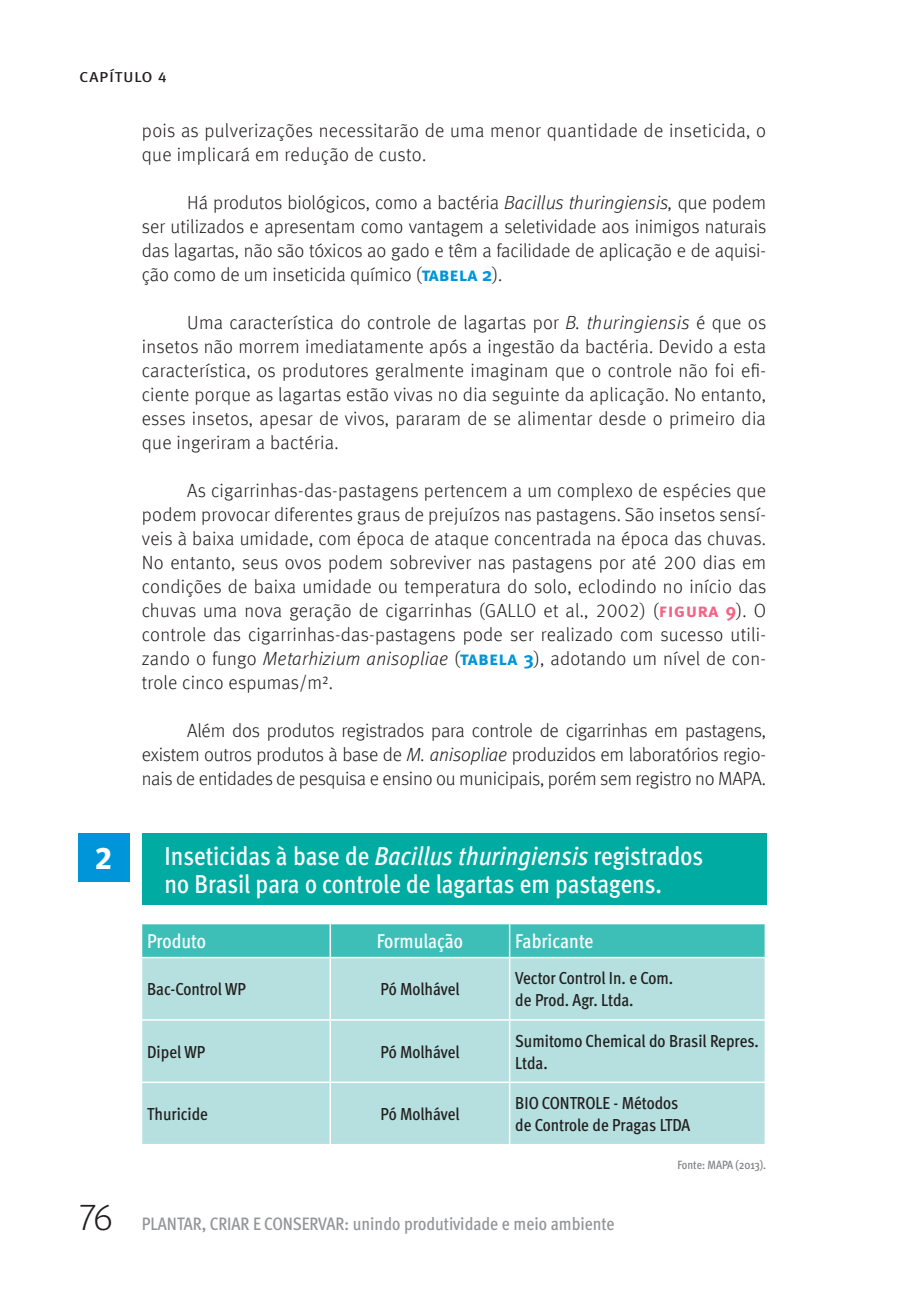
<style>
.page{position:relative;width:908px;height:1304px;background:#fff}
.page>*{position:absolute;margin:0;border:0;box-sizing:border-box;transform-origin:0 0}
.t1{font:300 36px "Meta Headline";color:#231f20}
.t2{font:700 30px "Meta Headline";color:#fff}
.t3{font:500 condensed 26px/28px "Meta Pro";letter-spacing:-.005em;color:#fff}
.t4{font:500 condensed 20px "Meta Pro";color:#fff}
.t5{font:300 19px/24px "Meta Offc";letter-spacing:.01em;color:#231f20;text-align:justify}
.t6{font:500 condensed 18px "Meta Pro";color:#939598}
.t7{font:500 condensed 17.4px/22px "Meta Pro";letter-spacing:-.005em;color:#231f20}
.t8{font:500 condensed 14.4px "Meta Pro";letter-spacing:.06em;color:#231f20;scale:1.25 1}
.t9{font:500 condensed 12px "Meta Pro";color:#808285}
.s1{font-style:italic}
.s2{font-family:"Meta Pro";font-weight:700;color:#0095d9}
.s3{font-family:"Meta Pro";font-weight:700;color:#f16687}
</style>
<div class="page">
<div style="left:78px;top:833px;width:51px;height:48px;background:#0095d9"></div>
<div style="left:142px;top:833px;width:623px;height:72px;background:#00aca2"></div>
<div style="left:142px;top:924px;width:622px;height:33px;background:#3dbfb8"></div>
<div style="left:142px;top:958px;width:622px;height:186px;background:#b6e0df"></div>
<hr style="left:329px;top:924px;width:2px;height:33px;background:#fff">
<hr style="left:508px;top:924px;width:2px;height:33px;background:#fff">
<hr style="left:329px;top:958px;width:2px;height:61px;background:#fff">
<hr style="left:508px;top:958px;width:2px;height:61px;background:#fff">
<hr style="left:141px;top:1019px;width:189px;height:2px;background:#fff">
<hr style="left:330px;top:1019px;width:179px;height:2px;background:#fff">
<hr style="left:329px;top:1021px;width:2px;height:61px;background:#fff">
<hr style="left:509px;top:1019px;width:256px;height:2px;background:#fff">
<hr style="left:508px;top:1021px;width:2px;height:61px;background:#fff">
<hr style="left:141px;top:1082px;width:189px;height:1px;background:#fff">
<hr style="left:330px;top:1082px;width:179px;height:1px;background:#fff">
<hr style="left:329px;top:1083px;width:2px;height:61px;background:#fff">
<hr style="left:509px;top:1082px;width:256px;height:1px;background:#fff">
<hr style="left:508px;top:1083px;width:2px;height:61px;background:#fff">
<p class="t8" style="left:79px;top:66px;width:71px">CAPÍTULO 4</p>
<p class="t5" style="left:142px;top:119px;width:625px">pois as pulverizações necessitarão de uma menor quantidade de inseticida, o que implicará em redução de custo.</p>
<p class="t5" style="left:142px;top:191px;width:625px;text-indent:45px">Há produtos biológicos, como a bactéria <span class="s1">Bacillus thuringiensis,</span> que podem ser utilizados e apresentam como vantagem a seletividade aos inimigos naturais das lagartas, não são tóxicos ao gado e têm a facilidade de aplicação e de aquisi&shy;ção como de um inseticida químico (<span class="s2">tabela 2</span>).</p>
<p class="t5" style="left:142px;top:311px;width:625px;text-indent:45px">Uma característica do controle de lagartas por <span class="s1">B. thuringiensis</span> é que os insetos não morrem imediatamente após a ingestão da bactéria. Devido a esta característica, os produtores geralmente imaginam que o controle não foi efi&shy;ciente porque as lagartas estão vivas no dia seguinte da aplicação. No entanto, esses insetos, apesar de vivos, pararam de se alimentar desde o primeiro dia que ingeriram a bactéria.</p>
<p class="t5" style="left:142px;top:479px;width:625px;text-indent:45px">As cigarrinhas-das-pastagens pertencem a um complexo de espécies que podem provocar diferentes graus de prejuízos nas pastagens. São insetos sensí&shy;veis à baixa umidade, com época de ataque concentrada na época das chuvas.<br>No entanto, seus ovos podem sobreviver nas pastagens por até 200 dias em condições de baixa umidade ou temperatura do solo, eclodindo no início das chuvas uma nova geração de cigarrinhas (GALLO et al., 2002) (<span class="s3">figura 9</span>). O controle das cigarrinhas-das-pastagens pode ser realizado com sucesso utili&shy;zando o fungo <span class="s1">Metarhizium anisopliae</span> (<span class="s2">tabela 3</span>), adotando um nível de con&shy;trole cinco espumas/m².</p>
<p class="t5" style="left:142px;top:719px;width:625px;text-indent:45px">Além dos produtos registrados para controle de cigarrinhas em pastagens, existem outros produtos à base de <span class="s1">M. anisopliae</span> produzidos em laboratórios regio&shy;nais de entidades de pesquisa e ensino ou municipais, porém sem registro no MAPA.</p>
<h2 class="t2" style="left:96px;top:841px;width:17px">2</h2>
<h3 class="t3" style="left:164px;top:840px;width:539px">Inseticidas à base de <span class="s1">Bacillus thuringiensis</span> registrados no Brasil para o controle de lagartas em pastagens.</h3>
<p class="t4" style="left:147px;top:926px;width:60px">Produto</p>
<p class="t4" style="left:376px;top:926px;width:88px">Formulação</p>
<p class="t4" style="left:515px;top:926px;width:80px">Fabricante</p>
<p class="t7" style="left:147px;top:977px;width:100px">Bac-Control WP</p>
<p class="t7" style="left:380px;top:977px;width:81px">Pó Molhável</p>
<p class="t7" style="left:515px;top:966px;width:159px">Vector Control In. e Com. de Prod. Agr. Ltda.</p>
<p class="t7" style="left:147px;top:1039px;width:60px">Dipel WP</p>
<p class="t7" style="left:380px;top:1039px;width:81px">Pó Molhável</p>
<p class="t7" style="left:515px;top:1028px;width:245px">Sumitomo Chemical do Brasil Repres.<br>Ltda.</p>
<p class="t7" style="left:147px;top:1102px;width:62px">Thuricide</p>
<p class="t7" style="left:380px;top:1102px;width:81px">Pó Molhável</p>
<p class="t7" style="left:515px;top:1091px;width:176px">BIO CONTROLE - Métodos de Controle de Pragas LTDA</p>
<p class="t9" style="left:677px;top:1156px;width:90px">Fonte: MAPA (2013).</p>
<h1 class="t1" style="left:79px;top:1197px;width:34px">76</h1>
<p class="t6" style="left:142px;top:1211px;width:474px">PLANTAR, CRIAR E CONSERVAR: unindo produtividade e meio ambiente</p>
</div>
